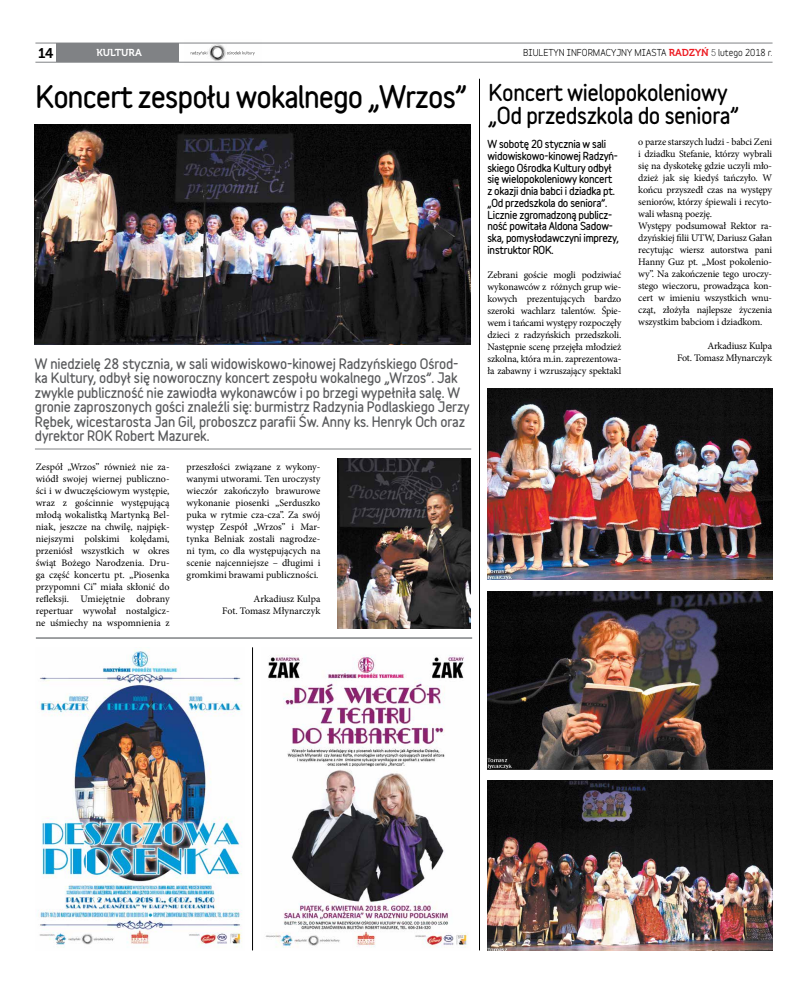
<style>
.page{position:relative;width:808px;height:993px;background:#fff}
.page>*{position:absolute;margin:0;border:0;box-sizing:border-box;transform-origin:0 0}
.t1{font:900 28px "Variable";letter-spacing:-.03em;color:#000}
.t2{font:900 21px/23px "Variable";letter-spacing:-.02em;color:#000}
.t3{font:14px "Museo 700";color:#000}
.t4{font:900 13px/14.5px "Variable";letter-spacing:-.01em;color:#58595b}
.t5{font:10px/12px "Minion Pro";letter-spacing:-.015em;color:#000;text-align:justify}
.t6{font:900 10px/11.7px "Variable";letter-spacing:-.025em;color:#000}
.t7{font:10px "Museo 700";color:#fff}
.t8{font:700 9px "Variable";color:#000}
.s1{font-family:"Museo 700";font-weight:400;font-size:10px;color:#ed1d24}
.s2{font-weight:400}
</style>
<div class="page">
<hr style="left:36px;top:637px;width:436px;height:1px;background:#808285">
<img style="left:337px;top:458px;width:134px;height:170px">
<img style="left:184px;top:42px;width:78px;height:20px">
<svg style="left:191px;top:51px;width:64px;height:4px"></svg>
<hr style="left:35px;top:448px;width:436px;height:1px;background:#808285">
<div style="left:56px;top:43px;width:123px;height:19px;background:#808285"></div>
<hr style="left:35px;top:43px;width:737px;height:1px;background:#808285">
<hr style="left:35px;top:62px;width:737px;height:1px;background:#808285">
<img style="left:35px;top:125px;width:436px;height:219px">
<img style="left:265px;top:655px;width:203px;height:293px">
<img style="left:38px;top:647px;width:204px;height:301px">
<img style="left:488px;top:388px;width:284px;height:191px">
<img style="left:488px;top:591px;width:284px;height:178px">
<img style="left:488px;top:780px;width:284px;height:169px">
<hr style="left:479px;top:79px;width:1px;height:871px;background:#000">
<hr style="left:252px;top:647px;width:1px;height:303px;background:#000">
<h3 class="t3" style="left:38px;top:45px;width:17px">14</h3>
<p class="t7" style="left:96px;top:47px;width:47px">KULTURA</p>
<p class="t8" style="left:523px;top:45px;width:251px">BIULETYN INFORMACYJNY MIASTA <span class="s1">RADZYŃ</span> <span class="s2">5</span> lutego 2018 r.</p>
<h1 class="t1" style="left:35px;top:75px;width:433px">Koncert zespołu wokalnego „Wrzos”</h1>
<h2 class="t2" style="left:489px;top:80px;width:252px">Koncert wielopokoleniowy „Od przedszkola do seniora”</h2>
<p class="t6" style="left:487px;top:138px;width:133px">W sobotę 20 stycznia w sali widowiskowo-kinowej Radzyń&shy;skiego Ośrodka Kultury odbył się wielopokoleniowy koncert z okazji dnia babci i dziadka pt. „Od przedszkola do seniora”.<br>Licznie zgromadzoną publicz&shy;ność powitała Aldona Sadow&shy;ska, pomysłodawczyni imprezy, instruktor ROK.</p>
<p class="t5" style="left:487px;top:268px;width:135px">Zebrani goście mogli podziwiać wykonawców z różnych grup wie&shy;kowych prezentujących bardzo szeroki wachlarz talentów. Śpie&shy;wem i tańcami występy rozpoczęły dzieci z radzyńskich przedszkoli.<br>Następnie scenę przejęła młodzież szkolna, która m.in. zaprezentowa&shy;ła zabawny i wzruszający spektakl</p>
<p class="t5" style="left:638px;top:136px;width:135px;text-align:left">o parze starszych ludzi - babci Zeni i dziadku Stefanie, którzy wybrali się na dyskotekę gdzie uczyli mło&shy;dzież jak się kiedyś tańczyło. W końcu przyszedł czas na występy seniorów, którzy śpiewali i recyto&shy;wali własną poezję.<br>Występy podsumował Rektor ra&shy;dzyńskiej filii UTW, Dariusz Gałan recytując wiersz autorstwa pani<br>Hanny Guz pt. „Most pokolenio&shy;wy”. Na zakończenie tego uroczy&shy;stego wieczoru, prowadząca kon&shy;cert w imieniu wszystkich wnu&shy;cząt, złożyła najlepsze życzenia wszystkim babciom i dziadkom.</p>
<p class="t5" style="left:677px;top:340px;width:97px;text-align:right">Arkadiusz Kulpa<br>Fot. Tomasz Młynarczyk</p>
<p class="t4" style="left:35px;top:356px;width:436px">W niedzielę 28 stycznia, w sali widowiskowo-kinowej Radzyńskiego Ośrod&shy;ka Kultury, odbył się noworoczny koncert zespołu wokalnego „Wrzos”. Jak zwykle publiczność nie zawiodła wykonawców i po brzegi wypełniła salę. W gronie zaproszonych gości znaleźli się: burmistrz Radzynia Podlaskiego Jerzy Rębek, wicestarosta Jan Gil, proboszcz parafii Św. Anny ks. Henryk Och oraz dyrektor ROK Robert Mazurek.</p>
<p class="t5" style="left:36px;top:460px;width:135px">Zespół „Wrzos” również nie za&shy;wiódł swojej wiernej publiczno&shy;ści i w dwuczęściowym występie, wraz z gościnnie występującą młodą wokalistką Martynką Bel&shy;niak, jeszcze na chwilę, najpięk&shy;niejszymi polskimi kolędami, przeniósł wszystkich w okres świąt Bożego Narodzenia. Dru&shy;ga część koncertu pt. „Piosenka przypomni Ci” miała skłonić do refleksji. Umiejętnie dobrany repertuar wywołał nostalgicz&shy;ne uśmiechy na wspomnienia z</p>
<p class="t5" style="left:187px;top:460px;width:135px">przeszłości związane z wykony&shy;wanymi utworami. Ten uroczysty wieczór zakończyło brawurowe wykonanie piosenki „Serduszko puka w rytmie cza-cza”. Za swój występ Zespół „Wrzos” i Mar&shy;tynka Belniak zostali nagrodze&shy;ni tym, co dla występujących na scenie najcenniejsze – długimi i gromkimi brawami publiczności.</p>
<p class="t5" style="left:222px;top:592px;width:100px;text-align:right">Arkadiusz Kulpa<br>Fot. Tomasz Młynarczyk</p>
</div>
